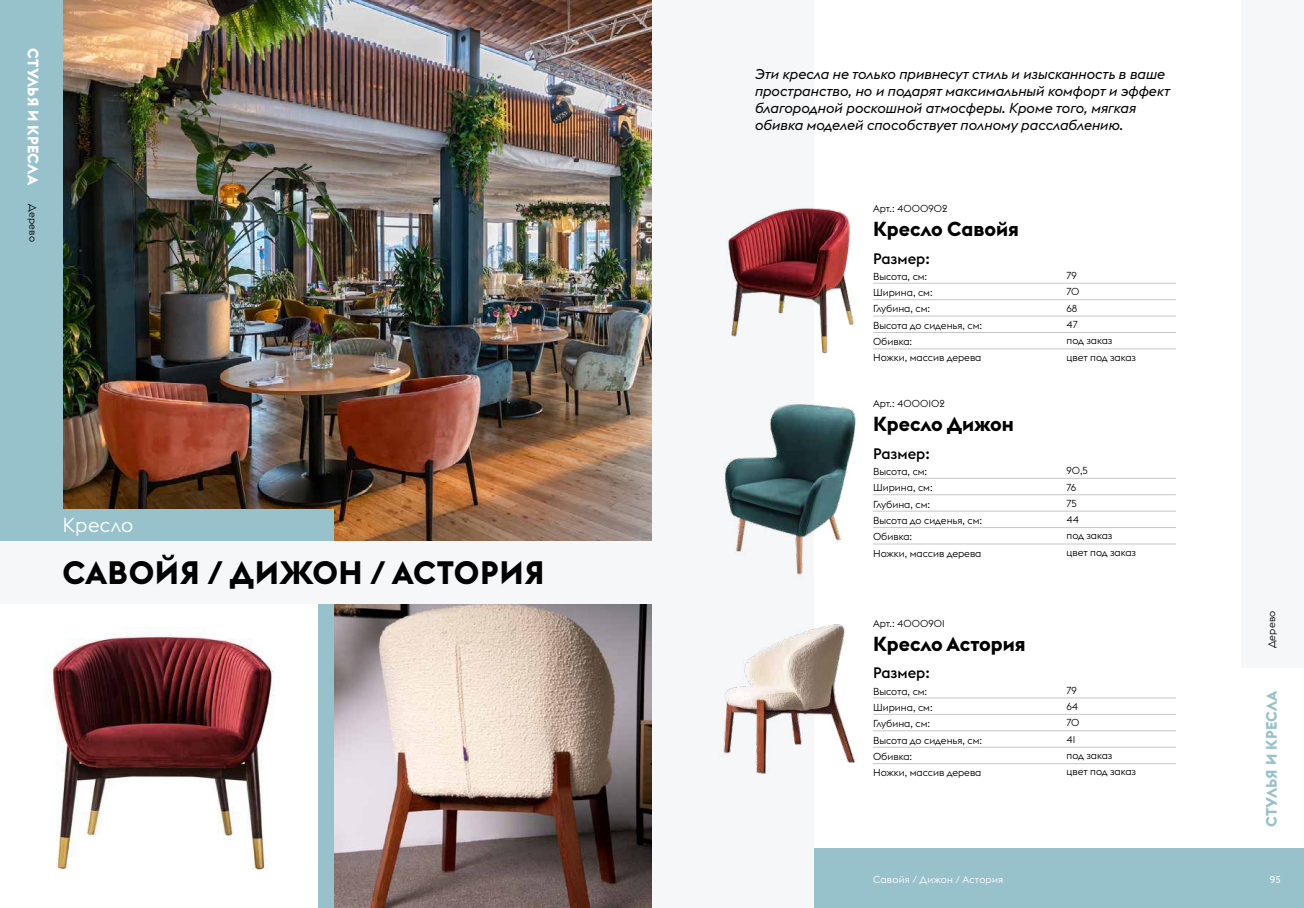
<style>
.page{position:relative;width:1304px;height:908px;background:#fff}
.page>*{position:absolute;margin:0;border:0;box-sizing:border-box;transform-origin:0 0}
.t1{font:700 32px "Euclid Flex";letter-spacing:.02em;color:#000}
.t2{font:700 20px "Euclid Flex";color:#000}
.t3{font:300 20px "Euclid Flex";letter-spacing:.02em;color:#fff}
.t4{font:500 15px "Euclid Flex";color:#000}
.t5{font:700 15px "Euclid Flex";letter-spacing:.015em;color:#fff}
.t6{font:700 15px "Euclid Flex";letter-spacing:.01em;color:#98c2cb}
.t7{font:italic 14px/16.8px "Euclid Flex";color:#000}
.t8{font:300 10px/16.3px "Euclid Flex";color:#000}
.t9{font:300 10px "Euclid Flex";letter-spacing:.02em;color:#fff}
.t10{font:10px "Circe";color:#fff}
</style>
<div class="page">
<div style="left:660px;top:848px;width:644px;height:59px;background:#98c2cb"></div>
<div style="left:652px;top:0;width:162px;height:907px;background:#f6f7f8"></div>
<div style="left:1242px;top:0;width:62px;height:667px;background:#f6f7f8"></div>
<img style="left:62px;top:0;width:590px;height:540px">
<div style="left:0;top:0;width:62px;height:857px;background:#98c2cb"></div>
<div style="left:0;top:600px;width:324px;height:307px;background:#fff"></div>
<img style="left:45px;top:629px;width:230px;height:241px">
<img style="left:334px;top:604px;width:318px;height:303px">
<div style="left:20px;top:509px;width:314px;height:31px;background:#98c2cb"></div>
<div style="left:318px;top:600px;width:16px;height:307px;background:#98c2cb"></div>
<div style="left:0;top:540px;width:652px;height:63px;background:#f6f7f8"></div>
<hr style="left:873px;top:478px;width:303px;height:1px;background:#c6c6c6">
<hr style="left:873px;top:494px;width:303px;height:1px;background:#c6c6c6">
<hr style="left:873px;top:510px;width:303px;height:1px;background:#c6c6c6">
<hr style="left:873px;top:527px;width:303px;height:1px;background:#c6c6c6">
<hr style="left:873px;top:543px;width:303px;height:1px;background:#c6c6c6">
<hr style="left:873px;top:697px;width:303px;height:1px;background:#c6c6c6">
<hr style="left:873px;top:713px;width:303px;height:1px;background:#c6c6c6">
<hr style="left:873px;top:730px;width:303px;height:1px;background:#c6c6c6">
<hr style="left:873px;top:746px;width:303px;height:1px;background:#c6c6c6">
<hr style="left:873px;top:763px;width:303px;height:1px;background:#c6c6c6">
<hr style="left:873px;top:283px;width:303px;height:1px;background:#c6c6c6">
<hr style="left:873px;top:299px;width:303px;height:1px;background:#c6c6c6">
<hr style="left:873px;top:316px;width:303px;height:1px;background:#c6c6c6">
<hr style="left:873px;top:332px;width:303px;height:1px;background:#c6c6c6">
<hr style="left:873px;top:348px;width:303px;height:1px;background:#c6c6c6">
<img style="left:728px;top:208px;width:126px;height:146px">
<img style="left:724px;top:404px;width:132px;height:171px">
<img style="left:723px;top:624px;width:132px;height:150px">
<h3 class="t5" style="left:42px;top:48px;width:138px;rotate:90deg">СТУЛЬЯ И КРЕСЛА</h3>
<p class="t8" style="left:41px;top:204px;width:38px;rotate:90deg">Металл</p>
<p class="t8" style="left:41px;top:204px;width:39px;rotate:90deg">Дерево</p>
<h2 class="t3" style="left:62px;top:513px;width:72px">Кресло</h2>
<h1 class="t1" style="left:62px;top:554px;width:484px">САВОЙЯ / ДИЖОН / АСТОРИЯ</h1>
<h3 class="t7" style="left:755px;top:66px;width:417px">Эти кресла не только привнесут стиль и изысканность в ваше пространство, но и подарят максимальный комфорт и эффект благородной роскошной атмосферы. Кроме того, мягкая обивка моделей способствует полному расслаблению.</h3>
<p class="t8" style="left:873px;top:200px;width:76px">Арт.: 4000902</p>
<h2 class="t2" style="left:873px;top:217px;width:147px">Кресло Савойя</h2>
<h3 class="t4" style="left:873px;top:249px;width:58px">Размер:</h3>
<p class="t8" style="left:873px;top:268px;width:111px">Высота, см:<br>Ширина, см:<br>Глубина, см:<br>Высота до сиденья, см:<br>Обивка:<br>Ножки, массив дерева</p>
<p class="t8" style="left:1067px;top:267px;width:71px">79<br>70<br>68<br>47<br>под заказ цвет под заказ</p>
<p class="t8" style="left:873px;top:395px;width:73px">Арт.: 4000102</p>
<h2 class="t2" style="left:873px;top:412px;width:142px">Кресло Дижон</h2>
<h3 class="t4" style="left:873px;top:444px;width:58px">Размер:</h3>
<p class="t8" style="left:873px;top:463px;width:111px">Высота, см:<br>Ширина, см:<br>Глубина, см:<br>Высота до сиденья, см:<br>Обивка:<br>Ножки, массив дерева</p>
<p class="t8" style="left:1067px;top:462px;width:71px">90,5<br>76<br>75<br>44<br>под заказ цвет под заказ</p>
<p class="t8" style="left:873px;top:615px;width:73px">Арт.: 4000901</p>
<h2 class="t2" style="left:873px;top:632px;width:154px">Кресло Астория</h2>
<h3 class="t4" style="left:873px;top:664px;width:58px">Размер:</h3>
<p class="t8" style="left:873px;top:682px;width:111px">Высота, см:<br>Ширина, см:<br>Глубина, см:<br>Высота до сиденья, см:<br>Обивка:<br>Ножки, массив дерева</p>
<p class="t8" style="left:1067px;top:682px;width:71px">79<br>64<br>70<br>41<br>под заказ цвет под заказ</p>
<p class="t9" style="left:873px;top:873px;width:132px">Савойя / Дижон / Астория</p>
<p class="t8" style="left:1263px;top:648px;width:39px;rotate:-90deg">Дерево</p>
<h3 class="t6" style="left:1263px;top:826px;width:138px;rotate:-90deg">СТУЛЬЯ И КРЕСЛА</h3>
<p class="t10" style="left:1270px;top:872px;width:12px">95</p>
</div>
